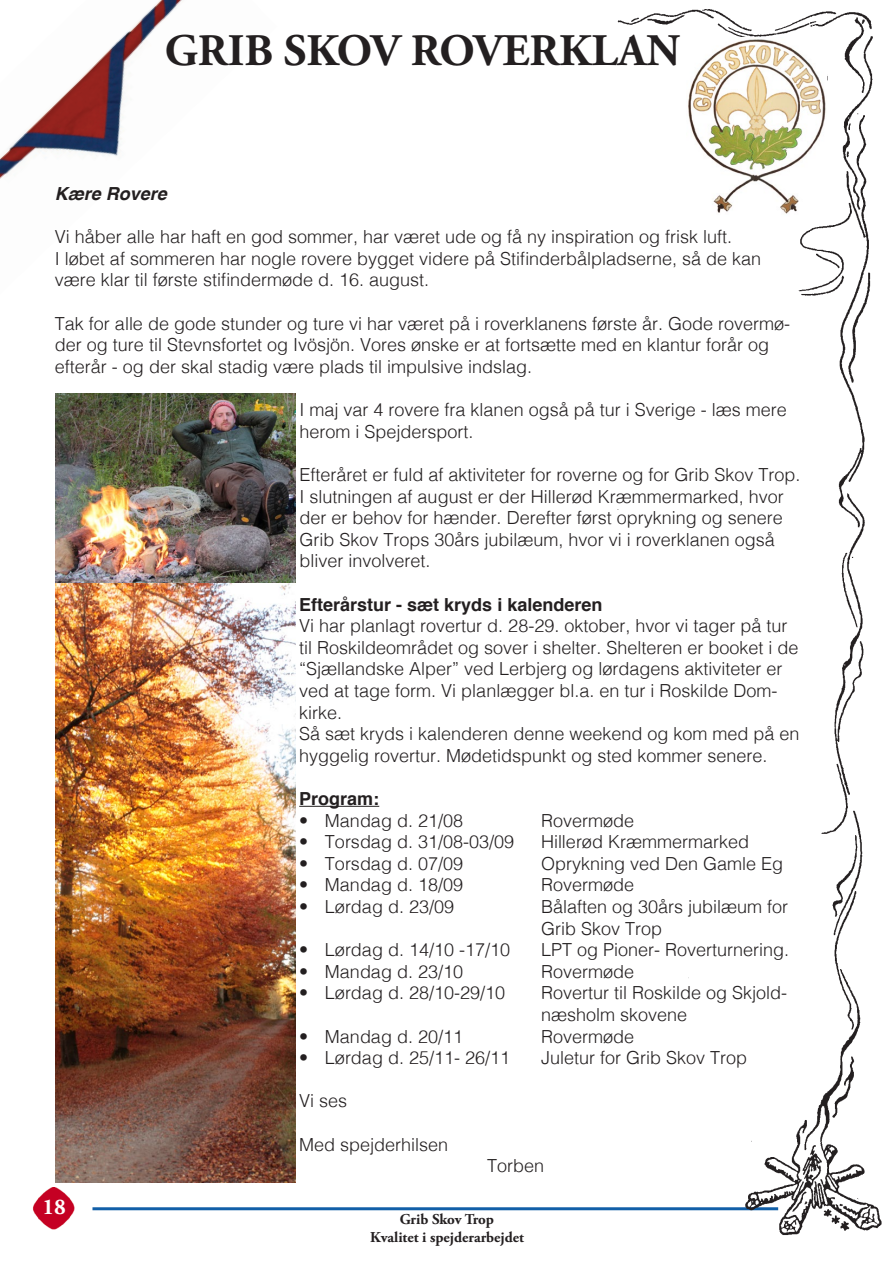
<style>
.page{position:relative;width:893px;height:1263px;background:#fff}
.page>*{position:absolute;margin:0;border:0;box-sizing:border-box;transform-origin:0 0}
.t1{font:700 45px "Adobe Garamond Pro";color:#231f20}
.t2{font:700 22.5px "Adobe Garamond Pro";color:#fff}
.t3{font:300 18px/21.6px "Helvetica";color:#231f20}
.t4{font:700 18px "Helvetica";color:#231f20}
.t5{font:italic 700 18px "Helvetica";color:#231f20}
.t6{font:700 15px/18px "Adobe Garamond Pro";color:#231f20;text-align:center}
</style>
<div class="page">
<img style="left:33px;top:1188px;width:42px;height:41px">
<hr style="left:92px;top:1207px;width:686px;height:3px;background:#115fa8">
<img style="left:0;top:0;width:182px;height:179px">
<img style="left:608px;top:9px;width:274px;height:1227px">
<img style="left:686px;top:37px;width:141px;height:179px">
<hr style="left:299px;top:806px;width:80px;height:1px;background:#231f20">
<img style="left:55px;top:394px;width:240px;height:789px">
<p class="t1" style="left:165px;top:25px;width:517px">GRIB SKOV ROVERKLAN</p>
<p class="t5" style="left:55px;top:179px;width:114px">Kære Rovere</p>
<p class="t3" style="left:55px;top:225px;width:679px">Vi håber alle har haft en god sommer, har været ude og få ny inspiration og frisk luft.</p>
<p class="t3" style="left:55px;top:246px;width:708px">I løbet af sommeren har nogle rovere bygget videre på Stifinderbålpladserne, så de kan være klar til første stifindermøde d. 16. august.</p>
<p class="t3" style="left:55px;top:311px;width:737px">Tak for alle de gode stunder og ture vi har været på i roverklanens første år. Gode rovermø&shy;der og ture til Stevnsfortet og Ivösjön. Vores ønske er at fortsætte med en klantur forår og efterår - og der skal stadig være plads til impulsive indslag.</p>
<p class="t3" style="left:300px;top:398px;width:489px">I maj var 4 rovere fra klanen også på tur i Sverige - læs mere herom i Spejdersport.</p>
<p class="t3" style="left:300px;top:462px;width:502px">Efteråret er fuld af aktiviteter for roverne og for Grib Skov Trop.<br>I slutningen af august er der Hillerød Kræmmermarked, hvor der er behov for hænder. Derefter først oprykning og senere Grib Skov Trops 30års jubilæum, hvor vi i roverklanen også bliver involveret.</p>
<p class="t4" style="left:299px;top:590px;width:305px">Efterårstur - sæt kryds i kalenderen</p>
<p class="t3" style="left:299px;top:614px;width:501px">Vi har planlagt rovertur d. 28-29. oktober, hvor vi tager på tur til Roskildeområdet og sover i shelter. Shelteren er booket i de “Sjællandske Alper” ved Lerbjerg og lørdagens aktiviteter er ved at tage form. Vi planlægger bl.a. en tur i Roskilde Dom&shy;kirke.</p>
<p class="t3" style="left:299px;top:722px;width:502px">Så sæt kryds i kalenderen denne weekend og kom med på en hyggelig rovertur. Mødetidspunkt og sted kommer senere.</p>
<p class="t4" style="left:299px;top:784px;width:82px">Program:</p>
<p class="t3" style="left:299px;top:808px;width:165px">• Mandag d. 21/08</p>
<p class="t3" style="left:541px;top:808px;width:95px">Rovermøde</p>
<p class="t3" style="left:299px;top:830px;width:216px">• Torsdag d. 31/08-03/09</p>
<p class="t3" style="left:541px;top:830px;width:209px">Hillerød Kræmmermarked</p>
<p class="t3" style="left:299px;top:851px;width:165px">• Torsdag d. 07/09</p>
<p class="t3" style="left:541px;top:851px;width:244px">Oprykning ved Den Gamle Eg</p>
<p class="t3" style="left:299px;top:873px;width:165px">• Mandag d. 18/09</p>
<p class="t3" style="left:541px;top:873px;width:95px">Rovermøde</p>
<p class="t3" style="left:299px;top:894px;width:156px">• Lørdag d. 23/09</p>
<p class="t3" style="left:541px;top:894px;width:249px">Bålaften og 30års jubilæum for<br>Grib Skov Trop</p>
<p class="t3" style="left:299px;top:938px;width:212px">• Lørdag d. 14/10 -17/10</p>
<p class="t3" style="left:541px;top:938px;width:250px">LPT og Pioner- Roverturnering.</p>
<p class="t3" style="left:299px;top:959px;width:165px">• Mandag d. 23/10</p>
<p class="t3" style="left:541px;top:959px;width:95px">Rovermøde</p>
<p class="t3" style="left:299px;top:981px;width:207px">• Lørdag d. 28/10-29/10</p>
<p class="t3" style="left:541px;top:981px;width:248px">Rovertur til Roskilde og Skjold&shy;næsholm skovene</p>
<p class="t3" style="left:299px;top:1024px;width:165px">• Mandag d. 20/11</p>
<p class="t3" style="left:541px;top:1024px;width:95px">Rovermøde</p>
<p class="t3" style="left:299px;top:1046px;width:212px">• Lørdag d. 25/11- 26/11</p>
<p class="t3" style="left:541px;top:1046px;width:208px">Juletur for Grib Skov Trop</p>
<p class="t3" style="left:299px;top:1089px;width:50px">Vi ses</p>
<p class="t3" style="left:299px;top:1132px;width:151px">Med spejderhilsen</p>
<p class="t3" style="left:487px;top:1154px;width:59px">Torben</p>
<p class="t2" style="left:43px;top:1194px;width:25px">18</p>
<p class="t6" style="left:370px;top:1210px;width:155px">Grib Skov Trop<br>Kvalitet i spejderarbejdet</p>
</div>
